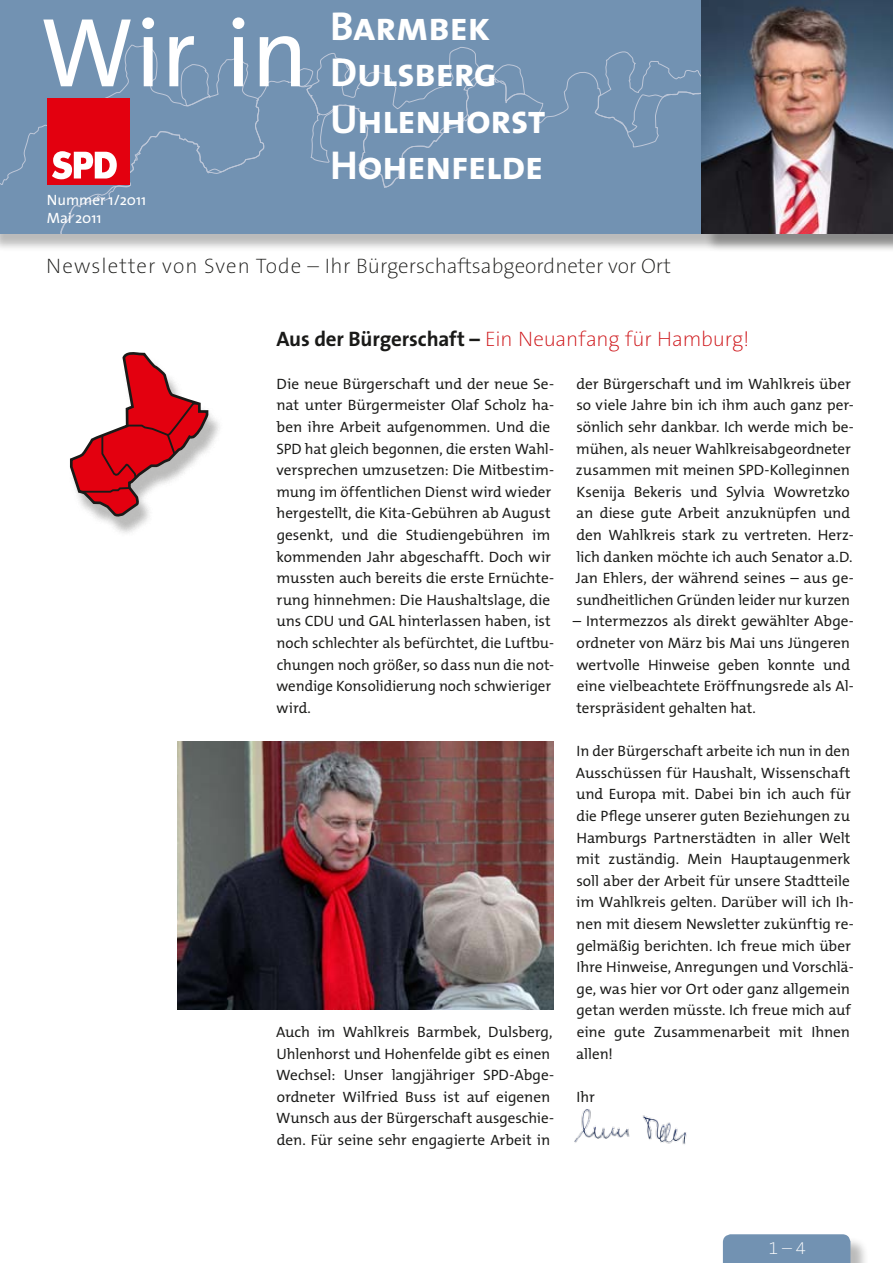
<style>
.page{position:relative;width:893px;height:1263px;background:#fff}
.page>*{position:absolute;margin:0;border:0;box-sizing:border-box;transform-origin:0 0}
.t1{font:98.85px "The Sans";color:#fff}
.t2{font:40.5px/46.5px "The Sans Bold Caps";letter-spacing:-.02em;color:#fff}
.t3{font:200 21px "The Sans";color:#1a1a18}
.t4{font:200 21px "The Sans";letter-spacing:-.01em;color:#cd1014}
.t5{font:200 18px "The Sans";color:#fff}
.t6{font:15px/21.6px "The Mix Office";letter-spacing:-.005em;color:#1a1a18}
.t7{font:15px/18px "The Sans";color:#fff}
.s1{font-weight:700;color:#1a1a18}
</style>
<div class="page">
<div style="left:0;top:0;width:893px;height:252px;background:#1a1a18;opacity:.3"></div>
<div style="left:0;top:0;width:893px;height:234px;background:#7292b2"></div>
<svg style="left:0;top:44px;width:702px;height:141px"></svg>
<svg style="left:40px;top:67px;width:662px;height:167px"></svg>
<div style="left:725px;top:1236px;width:144px;height:27px;background:#1a1a18;opacity:.3"></div>
<div style="left:723px;top:1234px;width:127px;height:29px;background:#7292b2"></div>
<div style="left:704px;top:2px;width:189px;height:251px;background:#1a1a18;opacity:.3"></div>
<img style="left:702px;top:0;width:191px;height:234px">
<div style="left:47px;top:98px;width:82px;height:87px;background:#e3000f"></div>
<svg style="left:52px;top:151px;width:65px;height:28px"></svg>
<img style="left:574px;top:1109px;width:113px;height:36px">
<div style="left:69px;top:356px;width:155px;height:182px;background:#1a1a18;opacity:.3"></div>
<svg style="left:69px;top:352px;width:141px;height:165px"></svg>
<img style="left:177px;top:742px;width:376px;height:268px">
<h1 class="t1" style="left:40px;top:-29px;width:270px">Wir in</h1>
<h2 class="t2" style="left:330px;top:2px;width:217px">Barmbek<br>Dulsberg<br>Uhlenhorst<br>Hohenfelde</h2>
<p class="t7" style="left:47px;top:191px;width:101px">Nummer 1/2011<br>Mai 2011</p>
<h3 class="t3" style="left:46px;top:255px;width:626px">Newsletter von Sven Tode – Ihr Bürgerschaftsabgeordneter vor Ort</h3>
<h3 class="t4" style="left:276px;top:328px;width:475px"><span class="s1">Aus der Bürgerschaft –</span> Ein Neuanfang für Hamburg!</h3>
<p class="t6" style="left:276px;top:374px;width:279px">Die neue Bürgerschaft und der neue Se&shy;nat unter Bürgermeister Olaf Scholz ha&shy;ben ihre Arbeit aufgenommen. Und die SPD hat gleich begonnen, die ersten Wahl&shy;versprechen umzusetzen: Die Mitbestim&shy;mung im öffentlichen Dienst wird wieder hergestellt, die Kita-Gebühren ab August gesenkt, und die Studiengebühren im kommenden Jahr abgeschafft. Doch wir mussten auch bereits die erste Ernüchte&shy;rung hinnehmen: Die Haushaltslage, die uns CDU und GAL hinterlassen haben, ist noch schlechter als befürchtet, die Luftbu&shy;chungen noch größer, so dass nun die not&shy;wendige Konsolidierung noch schwieriger wird.</p>
<p class="t6" style="left:576px;top:374px;width:279px">der Bürgerschaft und im Wahlkreis über so viele Jahre bin ich ihm auch ganz per&shy;sönlich sehr dankbar. Ich werde mich be&shy;mühen, als neuer Wahlkreisabgeordneter zusammen mit meinen SPD-Kolleginnen Ksenija Bekeris und Sylvia Wowretzko an diese gute Arbeit anzuknüpfen und den Wahlkreis stark zu vertreten. Herz&shy;lich danken möchte ich auch Senator a.D.<br>Jan Ehlers, der während seines – aus ge&shy;sundheitlichen Gründen leider nur kurzen</p>
<p class="t6" style="left:573px;top:611px;width:282px">– Intermezzos als direkt gewählter Abge&shy;ordneter von März bis Mai uns Jüngeren wertvolle Hinweise geben konnte und eine vielbeachtete Eröffnungsrede als Al&shy;terspräsident gehalten hat.</p>
<p class="t6" style="left:576px;top:741px;width:279px">In der Bürgerschaft arbeite ich nun in den Ausschüssen für Haushalt, Wissenschaft und Europa mit. Dabei bin ich auch für die Pflege unserer guten Beziehungen zu Hamburgs Partnerstädten in aller Welt mit zuständig. Mein Hauptaugenmerk soll aber der Arbeit für unsere Stadtteile im Wahlkreis gelten. Darüber will ich Ih&shy;nen mit diesem Newsletter zukünftig re&shy;gelmäßig berichten. Ich freue mich über Ihre Hinweise, Anregungen und Vorschlä&shy;ge, was hier vor Ort oder ganz allgemein getan werden müsste. Ich freue mich auf eine gute Zusammenarbeit mit Ihnen allen!</p>
<p class="t6" style="left:576px;top:1086px;width:20px">Ihr</p>
<p class="t6" style="left:276px;top:1022px;width:279px">Auch im Wahlkreis Barmbek, Dulsberg, Uhlenhorst und Hohenfelde gibt es einen Wechsel: Unser langjähriger SPD-Abge&shy;ordneter Wilfried Buss ist auf eigenen Wunsch aus der Bürgerschaft ausgeschie&shy;den. Für seine sehr engagierte Arbeit in</p>
<p class="t5" style="left:768px;top:1238px;width:39px">1 – 4</p>
</div>
